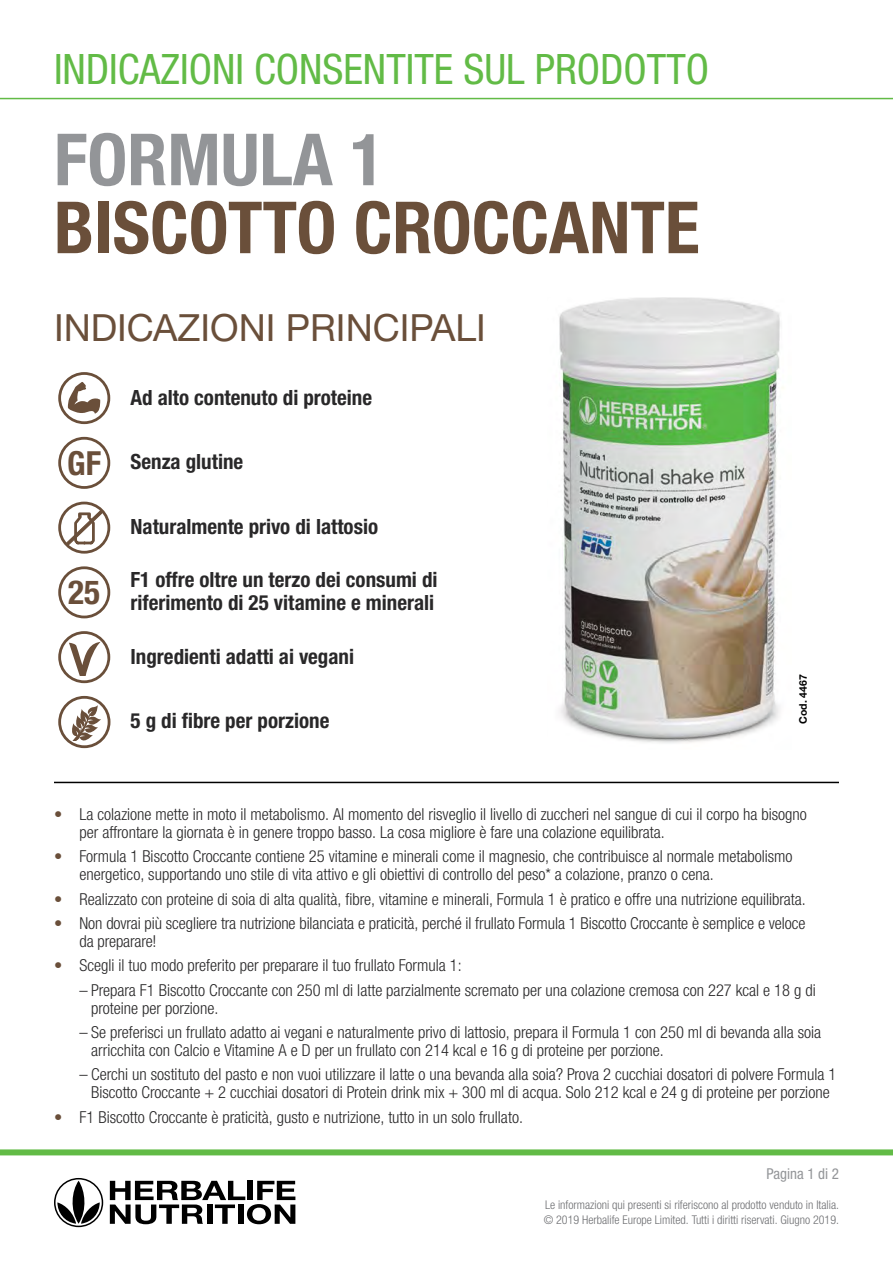
<style>
.page{position:relative;width:893px;height:1263px;background:#fff}
.page>*{position:absolute;margin:0;border:0;box-sizing:border-box;transform-origin:0 0}
.t1{font:700 condensed 72px "Helvetica Neue LTW1 G";color:#6a4f3a}
.t2{font:700 condensed 72px "Helvetica Neue LTW1 G";color:#939598}
.t3{font:condensed 42px "Helvetica Neue LTW1 G";color:#62bb46}
.t4{font:37.5px "Helvetica Neue LTW1 G";color:#6a4f3a}
.t5{font:700 condensed 33.15px "Helvetica Neue LTW1 G";color:#6a4f3a}
.t6{font:700 condensed 21px/23.2px "Helvetica Neue LTW1 G";color:#292829}
.t7{font:300 condensed 16.5px/18px "Helvetica Neue LTW1 G";color:#292829}
.t8{font:condensed 15px "Helvetica Neue LTW1 G";color:#939598}
.t9{font:300 condensed 12px/15px "Helvetica Neue LTW1 G";color:#6d6e71}
.t10{font:700 10.5px "Helvetica Neue LTW1 G";color:#000}
.s1{font-size:33.15px;color:#6a4f3a}
.s2{color:#6a4f3a}
</style>
<div class="page">
<hr style="left:0;top:98px;width:893px;height:1px;background:#62bb46">
<hr style="left:54px;top:782px;width:785px;height:1px;background:#000">
<img style="left:560px;top:298px;width:219px;height:439px">
<div style="left:58px;top:372px;width:52px;height:52px;border:3px solid #6a4f3a;border-radius:50%"></div>
<svg style="left:68px;top:382px;width:32px;height:32px"></svg>
<div style="left:58px;top:437px;width:52px;height:52px;border:3px solid #6a4f3a;border-radius:50%"></div>
<svg style="left:66px;top:510px;width:37px;height:37px"></svg>
<div style="left:58px;top:502px;width:52px;height:52px;border:3px solid #6a4f3a;border-radius:50%"></div>
<div style="left:58px;top:566px;width:52px;height:52px;border:3px solid #6a4f3a;border-radius:50%"></div>
<div style="left:58px;top:631px;width:52px;height:52px;border:3px solid #6a4f3a;border-radius:50%"></div>
<svg style="left:69px;top:642px;width:32px;height:34px"></svg>
<div style="left:58px;top:696px;width:52px;height:52px;border:3px solid #6a4f3a;border-radius:50%"></div>
<svg style="left:69px;top:705px;width:32px;height:36px"></svg>
<div style="left:0;top:1149px;width:893px;height:6px;background:#62bb46"></div>
<svg style="left:110px;top:1181px;width:185px;height:43px"></svg>
<svg style="left:54px;top:1178px;width:49px;height:49px"></svg>
<h2 class="t3" style="left:54px;top:44px;width:657px">INDICAZIONI CONSENTITE SUL PRODOTTO</h2>
<h1 class="t2" style="left:54px;top:117px;width:332px">FORMULA 1</h1>
<h1 class="t1" style="left:54px;top:184px;width:647px">BISCOTTO CROCCANTE</h1>
<h3 class="t4" style="left:54px;top:305px;width:433px">INDICAZIONI PRINCIPALI</h3>
<p class="t6" style="left:131px;top:385px;width:243px">Ad alto contenuto di proteine</p>
<p class="t6" style="left:67px;top:450px;width:177px"><span class="s1">GF</span> Senza glutine</p>
<p class="t6" style="left:131px;top:515px;width:249px">Naturalmente privo di lattosio</p>
<h3 class="t5" style="left:68px;top:573px;width:33px">25</h3>
<p class="t6" style="left:131px;top:568px;width:308px">F1 offre oltre un terzo dei consumi di riferimento di 25 vitamine e minerali</p>
<p class="t6" style="left:131px;top:645px;width:225px">Ingredienti adatti ai vegani</p>
<p class="t6" style="left:131px;top:709px;width:200px">5 g di fibre per porzione</p>
<p class="t10" style="left:797px;top:724px;width:51px;rotate:-90deg">Cod. 4467</p>
<p class="t7" style="left:80px;top:805px;width:729px;text-indent:-26px"><span class="s2">•</span> La colazione mette in moto il metabolismo. Al momento del risveglio il livello di zuccheri nel sangue di cui il corpo ha bisogno per affrontare la giornata è in genere troppo basso. La cosa migliore è fare una colazione equilibrata.</p>
<p class="t7" style="left:80px;top:847px;width:714px;text-indent:-26px"><span class="s2">•</span> Formula 1 Biscotto Croccante contiene 25 vitamine e minerali come il magnesio, che contribuisce al normale metabolismo energetico, supportando uno stile di vita attivo e gli obiettivi di controllo del peso* a colazione, pranzo o cena.</p>
<p class="t7" style="left:54px;top:890px;width:753px"><span class="s2">•</span> Realizzato con proteine di soia di alta qualità, fibre, vitamine e minerali, Formula 1 è pratico e offre una nutrizione equilibrata.</p>
<p class="t7" style="left:80px;top:914px;width:727px;text-indent:-26px"><span class="s2">•</span> Non dovrai più scegliere tra nutrizione bilanciata e praticità, perché il frullato Formula 1 Biscotto Croccante è semplice e veloce da preparare!</p>
<p class="t7" style="left:54px;top:956px;width:409px"><span class="s2">•</span> Scegli il tuo modo preferito per preparare il tuo frullato Formula 1:</p>
<p class="t7" style="left:91px;top:981px;width:726px;text-indent:-12px">– Prepara F1 Biscotto Croccante con 250 ml di latte parzialmente scremato per una colazione cremosa con 227 kcal e 18 g di proteine per porzione.</p>
<p class="t7" style="left:91px;top:1023px;width:731px;text-indent:-12px">– Se preferisci un frullato adatto ai vegani e naturalmente privo di lattosio, prepara il Formula 1 con 250 ml di bevanda alla soia arricchita con Calcio e Vitamine A e D per un frullato con 214 kcal e 16 g di proteine per porzione.</p>
<p class="t7" style="left:80px;top:1066px;width:758px;text-align:center">– Cerchi un sostituto del pasto e non vuoi utilizzare il latte o una bevanda alla soia? Prova 2 cucchiai dosatori di polvere Formula 1<br>Biscotto Croccante + 2 cucchiai dosatori di Protein drink mix + 300 ml di acqua. Solo 212 kcal e 24 g di proteine per porzione</p>
<p class="t7" style="left:54px;top:1108px;width:470px"><span class="s2">•</span> F1 Biscotto Croccante è praticità, gusto e nutrizione, tutto in un solo frullato.</p>
<p class="t8" style="left:766px;top:1165px;width:74px">Pagina 1 di 2</p>
<p class="t9" style="left:544px;top:1197px;width:297px">Le informazioni qui presenti si riferiscono al prodotto venduto in Italia. © 2019 Herbalife Europe Limited. Tutti i diritti riservati. Giugno 2019.</p>
</div>
